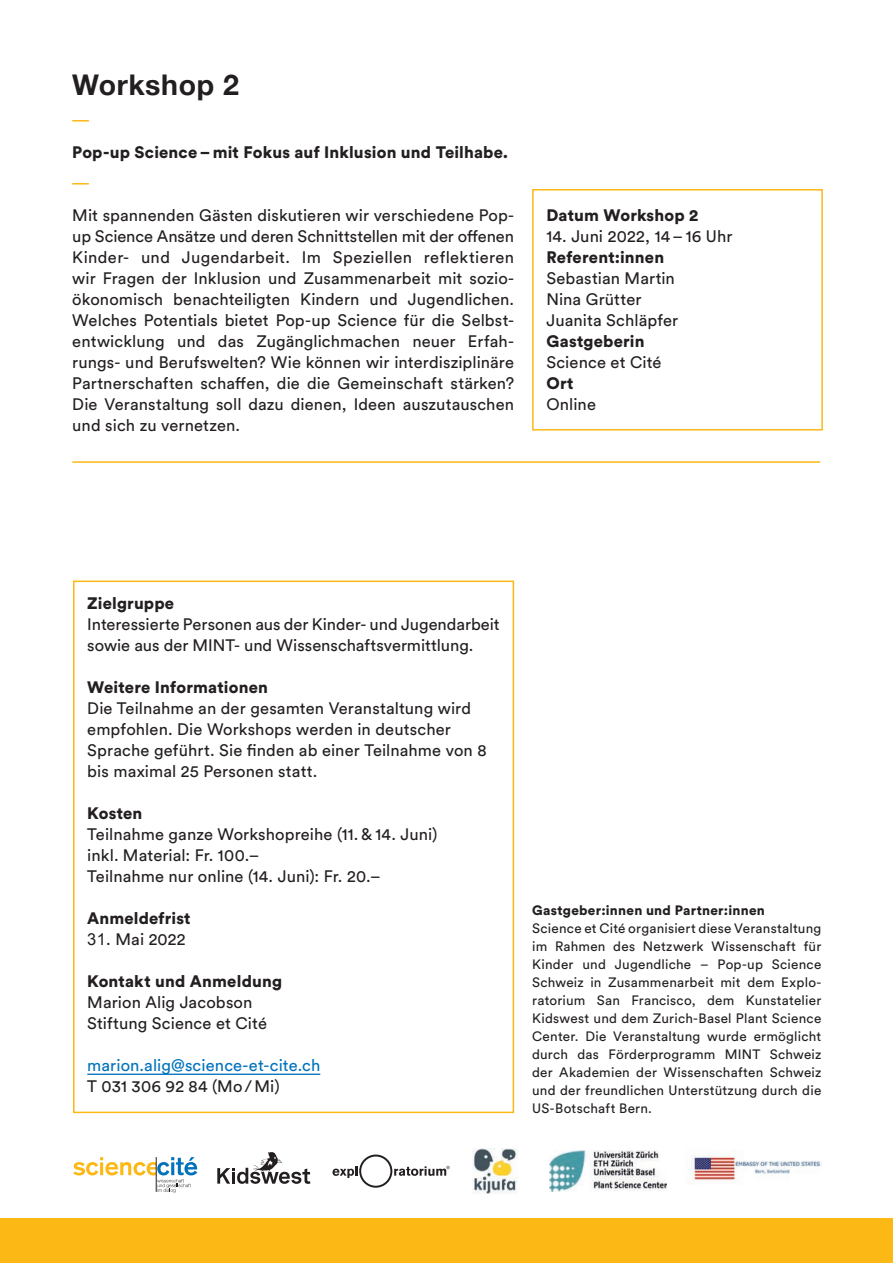
<style>
.page{position:relative;width:893px;height:1263px;background:#fff}
.page>*{position:absolute;margin:0;border:0;box-sizing:border-box;transform-origin:0 0}
.t1{font:700 28.5px "Helvetica Neue";letter-spacing:.02em;color:#231f20}
.t2{font:16.5px/21px "Circular Std";letter-spacing:.005em;color:#231f20}
.t3{font:900 16.5px "Circular Std";letter-spacing:.01em;color:#231f20}
.t4{font:16.5px "Circular Std";letter-spacing:.005em;color:#0072bc}
.t5{font:13.5px/18px "Circular Std";letter-spacing:.015em;color:#231f20;text-align:justify}
.t6{font:900 13.5px "Circular Std";letter-spacing:.02em;color:#231f20}
.s1{font-family:"Arial"}
</style>
<div class="page">
<div style="left:0;top:1218px;width:893px;height:45px;background:#fcb814"></div>
<svg style="left:72px;top:120px;width:17px;height:2px"></svg>
<svg style="left:72px;top:183px;width:17px;height:2px"></svg>
<div style="left:532px;top:189px;width:291px;height:241px;border:2px solid #fcb814"></div>
<hr style="left:87px;top:1073px;width:233px;height:2px;background:#0072bc">
<div style="left:73px;top:580px;width:441px;height:533px;border:2px solid #fcb814"></div>
<svg style="left:217px;top:1152px;width:93px;height:32px"></svg>
<svg style="left:332px;top:1154px;width:118px;height:34px"></svg>
<img style="left:473px;top:1148px;width:45px;height:46px">
<img style="left:550px;top:1151px;width:117px;height:40px">
<img style="left:691px;top:1153px;width:130px;height:30px">
<svg style="left:73px;top:1157px;width:124px;height:36px"></svg>
<hr style="left:72px;top:461px;width:748px;height:2px;background:#fcb814">
<h1 class="t1" style="left:72px;top:62px;width:168px">Workshop 2</h1>
<p class="t3" style="left:72px;top:141px;width:438px">Pop-up Science–mit Fokus auf Inklusion und Teilhabe.</p>
<p class="t2" style="left:72px;top:204px;width:443px;text-align:justify">Mit spannenden Gästen diskutieren wir verschiedene Pop&shy;up Science Ansätze und deren Schnittstellen mit der offenen Kinder- und Jugendarbeit. Im Speziellen reflektieren wir Fragen der Inklusion und Zusammenarbeit mit sozio&shy;ökonomisch benachteiligten Kindern und Jugendlichen.<br>Welches Potentials bietet Pop-up Science für die Selbst&shy;entwicklung und das Zugänglichmachen neuer Erfah&shy;rungs- und Berufswelten? Wie können wir interdisziplinäre Partnerschaften schaffen, die die Gemeinschaft stärken?<br>Die Veranstaltung soll dazu dienen, Ideen auszutauschen und sich zu vernetzen.</p>
<p class="t3" style="left:546px;top:204px;width:153px">Datum Workshop 2</p>
<p class="t2" style="left:546px;top:225px;width:188px">14. Juni 2022, 14–16 Uhr</p>
<p class="t3" style="left:546px;top:246px;width:119px">Referent:innen</p>
<p class="t2" style="left:546px;top:267px;width:133px">Sebastian Martin<br>Nina Grütter<br>Juanita Schläpfer</p>
<p class="t3" style="left:546px;top:330px;width:100px">Gastgeberin</p>
<p class="t2" style="left:546px;top:351px;width:117px">Science et Cité</p>
<p class="t3" style="left:546px;top:372px;width:29px">Ort</p>
<p class="t2" style="left:546px;top:393px;width:51px">Online</p>
<p class="t3" style="left:87px;top:592px;width:88px">Zielgruppe</p>
<p class="t2" style="left:87px;top:613px;width:414px">Interessierte Personen aus der Kinder- und Jugendarbeit sowie aus der MINT- und Wissenschaftsvermittlung.</p>
<p class="t3" style="left:87px;top:676px;width:182px">Weitere Informationen</p>
<p class="t2" style="left:87px;top:697px;width:401px">Die Teilnahme an der gesamten Veranstaltung wird empfohlen. Die Workshops werden in deutscher Sprache geführt. Sie finden ab einer Teilnahme von 8 bis maximal 25 Personen statt.</p>
<p class="t3" style="left:87px;top:802px;width:57px">Kosten</p>
<p class="t2" style="left:87px;top:823px;width:352px">Teilnahme ganze Workshopreihe (11.&amp; 14. Juni) inkl. Material: Fr. 100.–<br>Teilnahme nur online (14. Juni): Fr. 20.–</p>
<p class="t3" style="left:87px;top:907px;width:105px">Anmeldefrist</p>
<p class="t2" style="left:87px;top:928px;width:100px"><span class="s1">31</span>. Mai 2022</p>
<p class="t3" style="left:87px;top:971px;width:196px">Kontakt und Anmeldung</p>
<p class="t2" style="left:87px;top:992px;width:181px">Marion Alig Jacobson<br>Stiftung Science et Cité</p>
<p class="t4" style="left:87px;top:1056px;width:235px">marion.alig@science-et-cite.ch</p>
<p class="t2" style="left:87px;top:1076px;width:194px">T 031 306 92 84 (Mo /Mi)</p>
<p class="t6" style="left:532px;top:901px;width:234px">Gastgeber:innen und Partner:innen</p>
<p class="t5" style="left:532px;top:919px;width:291px">Science et Cité organisiert diese Veranstaltung im Rahmen des Netzwerk Wissenschaft für Kinder und Jugendliche – Pop-up Science Schweiz in Zusammenarbeit mit dem Explo&shy;ratorium San Francisco, dem Kunstatelier Kidswest und dem Zurich-Basel Plant Science Center. Die Veranstaltung wurde ermöglicht durch das Förderprogramm MINT Schweiz der Akademien der Wissenschaften Schweiz und der freundlichen Unterstützung durch die US-Botschaft Bern.</p>
</div>
